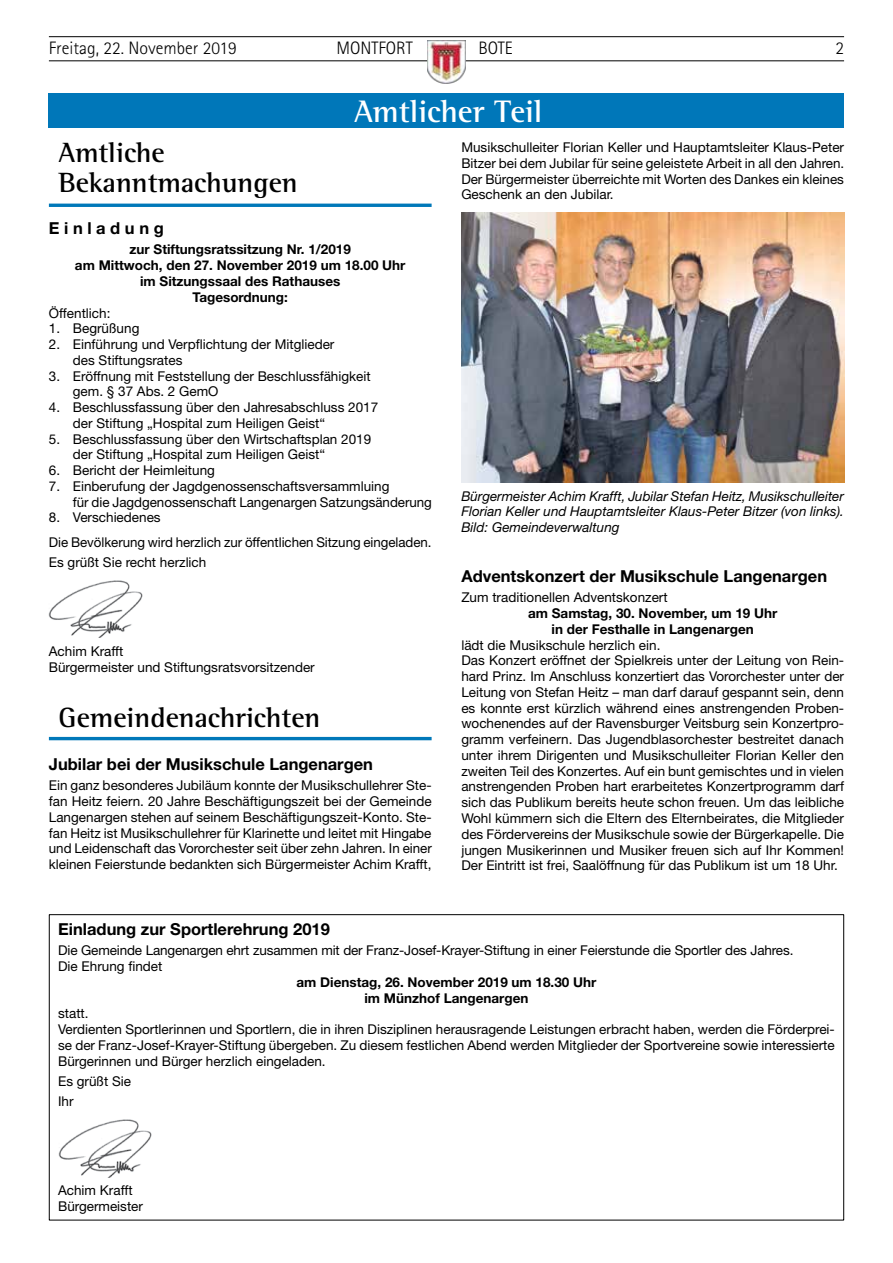
<style>
.page{position:relative;width:893px;height:1263px;background:#fff}
.page>*{position:absolute;margin:0;border:0;box-sizing:border-box;transform-origin:0 0}
.t1{font:700 31.8px "Rotis Semi Serif Std";color:#fff}
.t2{font:700 28.5px/30px "Rotis Semi Serif Std";color:#000}
.t3{font:300 18px "Rotis Sans Serif Std";color:#000}
.t4{font:700 16.5px "Helvetica Neue LT Std";color:#000}
.t5{font:13.5px/15.8px "Helvetica Neue LT Std";color:#000}
.t6{font:700 13.5px/15.8px "Helvetica Neue LT Std";color:#000;text-align:center}
.t7{font:italic 13.5px/15.8px "Helvetica Neue LT Std";color:#000;text-align:justify}
</style>
<div class="page">
<hr style="left:49px;top:36px;width:795px;height:1px;background:#000">
<hr style="left:49px;top:60px;width:795px;height:1px;background:#000">
<img style="left:427px;top:40px;width:39px;height:43px">
<hr style="left:49px;top:204px;width:383px;height:3px;background:#0078b9">
<img style="left:49px;top:580px;width:94px;height:58px">
<hr style="left:49px;top:737px;width:383px;height:3px;background:#0078b9">
<img style="left:461px;top:212px;width:383px;height:270px">
<div style="left:49px;top:94px;width:795px;height:34px;background:#0077b9"></div>
<img style="left:58px;top:1119px;width:94px;height:58px">
<h3 class="t3" style="left:49px;top:38px;width:189px">Freitag, 22. November 2019</h3>
<h3 class="t3" style="left:336px;top:38px;width:78px">MONTFORT</h3>
<h3 class="t3" style="left:479px;top:38px;width:36px">BOTE</h3>
<h3 class="t3" style="left:835px;top:38px;width:10px">2</h3>
<h1 class="t1" style="left:354px;top:92px;width:190px">Amtlicher Teil</h1>
<h2 class="t2" style="left:58px;top:137px;width:241px">Amtliche<br>Bekanntmachungen</h2>
<p class="t4" style="left:49px;top:218px;width:116px">E i n l a d u n g</p>
<p class="t6" style="left:75px;top:241px;width:332px">zur Stiftungsratssitzung Nr. 1/2019<br>am Mittwoch, den 27. November 2019 um 18.00 Uhr im Sitzungssaal des Rathauses<br>Tagesordnung:</p>
<p class="t5" style="left:49px;top:305px;width:63px">Öffentlich:</p>
<p class="t5" style="left:49px;top:320px;width:92px">1. Begrüßung</p>
<p class="t5" style="left:73px;top:336px;width:263px;text-indent:-24px">2. Einführung und Verpflichtung der Mitglieder des Stiftungsrates</p>
<p class="t5" style="left:73px;top:368px;width:299px;text-indent:-24px">3. Eröffnung mit Feststellung der Beschlussfähigkeit gem. § 37 Abs. 2 GemO</p>
<p class="t5" style="left:73px;top:399px;width:307px;text-indent:-24px">4. Beschlussfassung über den Jahresabschluss 2017 der Stiftung „Hospital zum Heiligen Geist“</p>
<p class="t5" style="left:73px;top:431px;width:300px;text-indent:-24px">5. Beschlussfassung über den Wirtschaftsplan 2019 der Stiftung „Hospital zum Heiligen Geist“</p>
<p class="t5" style="left:49px;top:462px;width:168px">6. Bericht der Heimleitung</p>
<p class="t5" style="left:73px;top:478px;width:361px;text-indent:-24px">7. Einberufung der Jagdgenossenschaftsversammluing<br>für die Jagdgenossenschaft Langenargen Satzungsänderung</p>
<p class="t5" style="left:49px;top:505px;width:384px;line-height:24.3px">8. Verschiedenes<br>Die Bevölkerung wird herzlich zur öffentlichen Sitzung eingeladen.</p>
<p class="t5" style="left:49px;top:554px;width:159px">Es grüßt Sie recht herzlich</p>
<p class="t5" style="left:49px;top:643px;width:267px">Achim Krafft<br>Bürgermeister und Stiftungsratsvorsitzender</p>
<h2 class="t2" style="left:58px;top:702px;width:264px">Gemeindenachrichten</h2>
<p class="t4" style="left:49px;top:754px;width:326px">Jubilar bei der Musikschule Langenargen</p>
<p class="t5" style="left:49px;top:777px;width:384px;text-align:justify">Ein ganz besonderes Jubiläum konnte der Musikschullehrer Ste&shy;fan Heitz feiern. 20 Jahre Beschäftigungszeit bei der Gemeinde Langenargen stehen auf seinem Beschäftigungszeit-Konto. Ste&shy;fan Heitz ist Musikschullehrer für Klarinette und leitet mit Hingabe und Leidenschaft das Vororchester seit über zehn Jahren. In einer kleinen Feierstunde bedankten sich Bürgermeister Achim Krafft,</p>
<p class="t5" style="left:461px;top:139px;width:384px;text-align:justify">Musikschulleiter Florian Keller und Hauptamtsleiter Klaus-Peter Bitzer bei dem Jubilar für seine geleistete Arbeit in all den Jahren.<br>Der Bürgermeister überreichte mit Worten des Dankes ein kleines Geschenk an den Jubilar.</p>
<p class="t7" style="left:461px;top:488px;width:384px">Bürgermeister Achim Krafft, Jubilar Stefan Heitz, Musikschulleiter Florian Keller und Hauptamtsleiter Klaus-Peter Bitzer (von links).<br>Bild: Gemeindeverwaltung</p>
<p class="t4" style="left:461px;top:566px;width:367px">Adventskonzert der Musikschule Langenargen</p>
<p class="t5" style="left:461px;top:590px;width:208px">Zum traditionellen Adventskonzert</p>
<p class="t6" style="left:528px;top:605px;width:251px">am Samstag, 30. November, um 19 Uhr in der Festhalle in Langenargen</p>
<p class="t5" style="left:461px;top:637px;width:384px">lädt die Musikschule herzlich ein.<br>Das Konzert eröffnet der Spielkreis unter der Leitung von Rein&shy;hard Prinz. Im Anschluss konzertiert das Vororchester unter der Leitung von Stefan Heitz – man darf darauf gespannt sein, denn es konnte erst kürzlich während eines anstrengenden Proben&shy;wochenendes auf der Ravensburger Veitsburg sein Konzertpro&shy;gramm verfeinern. Das Jugendblasorchester bestreitet danach unter ihrem Dirigenten und Musikschulleiter Florian Keller den zweiten Teil des Konzertes. Auf ein bunt gemischtes und in vielen anstrengenden Proben hart erarbeitetes Konzertprogramm darf sich das Publikum bereits heute schon freuen. Um das leibliche Wohl kümmern sich die Eltern des Elternbeirates, die Mitglieder des Fördervereins der Musikschule sowie der Bürgerkapelle. Die jungen Musikerinnen und Musiker freuen sich auf Ihr Kommen!<br>Der Eintritt ist frei, Saalöffnung für das Publikum ist um 18 Uhr.</p>
<p class="t4" style="left:58px;top:919px;width:273px">Einladung zur Sportlerehrung 2019</p>
<p class="t5" style="left:58px;top:942px;width:737px">Die Gemeinde Langenargen ehrt zusammen mit der Franz-Josef-Krayer-Stiftung in einer Feierstunde die Sportler des Jahres.<br>Die Ehrung findet</p>
<p class="t6" style="left:297px;top:974px;width:301px">am Dienstag, 26. November 2019 um 18.30 Uhr im Münzhof Langenargen</p>
<p class="t5" style="left:58px;top:1005px;width:778px">statt.<br>Verdienten Sportlerinnen und Sportlern, die in ihren Disziplinen herausragende Leistungen erbracht haben, werden die Förderprei&shy;se der Franz-Josef-Krayer-Stiftung übergeben. Zu diesem festlichen Abend werden Mitglieder der Sportvereine sowie interessierte Bürgerinnen und Bürger herzlich eingeladen.</p>
<p class="t5" style="left:58px;top:1071px;width:75px;line-height:20px">Es grüßt Sie<br>Ihr</p>
<p class="t5" style="left:58px;top:1182px;width:86px">Achim Krafft<br>Bürgermeister</p>
</div>
